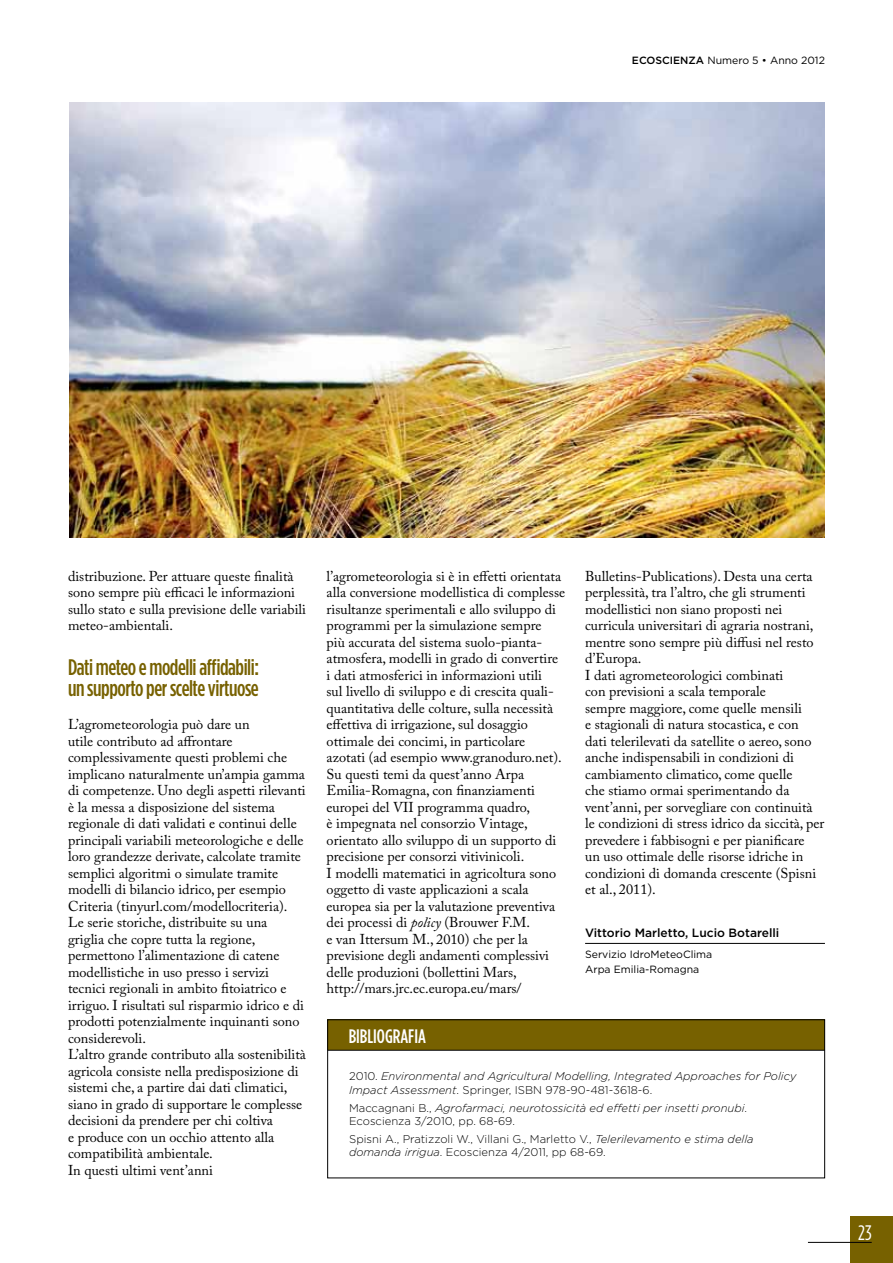
<style>
.page{position:relative;width:893px;height:1263px;background:#fff}
.page>*{position:absolute;margin:0;border:0;box-sizing:border-box;transform-origin:0 0}
.t1{font:500 22.5px/21px "Gotham Condensed";letter-spacing:-.02em;color:#776100}
.t2{font:21px "Gotham Condensed";color:#fff}
.t3{font:500 19.5px "Gotham Condensed";color:#fff}
.t4{font:14.25px/16.5px "Adobe Caslon Pro";color:#000}
.t5{font:500 12px "Gotham";color:#000}
.t6{font:300 11.25px/17.7px "Gotham";color:#000}
.t7{font:italic 300 11.25px "Gotham HTF";color:#000}
.t8{font:10.5px/15px "Gotham";color:#000}
.s1{font-weight:500}
.s2{font-style:italic}
.s3{font-family:"Gotham";font-style:normal}
.s4{font-family:"Gotham HTF";font-style:italic}
</style>
<div class="page">
<div style="left:850px;top:1216px;width:43px;height:47px;background:#776100"></div>
<hr style="left:808px;top:1242px;width:64px;height:1px;background:#000">
<hr style="left:585px;top:943px;width:240px;height:1px;background:#000">
<img style="left:69px;top:102px;width:756px;height:435px">
<div style="left:327px;top:1020px;width:498px;height:30px;background:#776100"></div>
<div style="left:327px;top:1019px;width:498px;height:159px;border:1px solid #000"></div>
<hr style="left:327px;top:1050px;width:498px;height:1px;background:#000">
<p class="t8" style="left:632px;top:53px;width:195px"><span class="s1">ecoscienza</span> Numero 5 • Anno 2012</p>
<p class="t4" style="left:68px;top:567px;width:239px">distribuzione. Per attuare queste finalità sono sempre più efficaci le informazioni sullo stato e sulla previsione delle variabili meteo-ambientali.</p>
<h1 class="t1" style="left:68px;top:656px;width:193px">Dati meteo e modelli affidabili: un supporto per scelte virtuose</h1>
<p class="t4" style="left:68px;top:716px;width:239px">L’agrometeorologia può dare un<br>utile contributo ad affrontare complessivamente questi problemi che implicano naturalmente un’ampia gamma di competenze. Uno degli aspetti rilevanti è la messa a disposizione del sistema regionale di dati validati e continui delle principali variabili meteorologiche e delle loro grandezze derivate, calcolate tramite semplici algoritmi o simulate tramite modelli di bilancio idrico, per esempio Criteria (tinyurl.com/modellocriteria).<br>Le serie storiche, distribuite su una griglia che copre tutta la regione, permettono l’alimentazione di catene modellistiche in uso presso i servizi tecnici regionali in ambito fitoiatrico e irriguo. I risultati sul risparmio idrico e di prodotti potenzialmente inquinanti sono considerevoli.<br>L’altro grande contributo alla sostenibilità agricola consiste nella predisposizione di sistemi che, a partire dai dati climatici, siano in grado di supportare le complesse decisioni da prendere per chi coltiva<br>e produce con un occhio attento alla compatibilità ambientale.<br>In questi ultimi vent’anni</p>
<p class="t4" style="left:327px;top:567px;width:240px">l’agrometeorologia si è in effetti orientata alla conversione modellistica di complesse risultanze sperimentali e allo sviluppo di programmi per la simulazione sempre<br>più accurata del sistema suolo-pianta&shy;atmosfera, modelli in grado di convertire i dati atmosferici in informazioni utili<br>sul livello di sviluppo e di crescita quali&shy;quantitativa delle colture, sulla necessità effettiva di irrigazione, sul dosaggio ottimale dei concimi, in particolare azotati (ad esempio www.granoduro.net).<br>Su questi temi da quest’anno Arpa Emilia-Romagna, con finanziamenti europei del VII programma quadro,<br>è impegnata nel consorzio Vintage, orientato allo sviluppo di un supporto di precisione per consorzi vitivinicoli.<br>I modelli matematici in agricoltura sono oggetto di vaste applicazioni a scala europea sia per la valutazione preventiva dei processi di <span class="s2">policy</span> (Brouwer F.M.<br>e van Ittersum M., 2010) che per la previsione degli andamenti complessivi delle produzioni (bollettini Mars, http://mars.jrc.ec.europa.eu/mars/</p>
<h3 class="t3" style="left:349px;top:1025px;width:7px">BIBLIO</h3>
<h3 class="t3" style="left:385px;top:1025px;width:42px">GRAFIA</h3>
<p class="t4" style="left:585px;top:567px;width:241px">Bulletins-Publications). Desta una certa perplessità, tra l’altro, che gli strumenti modellistici non siano proposti nei curricula universitari di agraria nostrani, mentre sono sempre più diffusi nel resto d’Europa.<br>I dati agrometeorologici combinati<br>con previsioni a scala temporale<br>sempre maggiore, come quelle mensili<br>e stagionali di natura stocastica, e con<br>dati telerilevati da satellite o aereo, sono anche indispensabili in condizioni di cambiamento climatico, come quelle<br>che stiamo ormai sperimentando da vent’anni, per sorvegliare con continuità le condizioni di stress idrico da siccità, per prevedere i fabbisogni e per pianificare<br>un uso ottimale delle risorse idriche in condizioni di domanda crescente (Spisni et al., 2011).</p>
<p class="t5" style="left:585px;top:926px;width:196px">Vittorio Marletto, Lucio Botarelli</p>
<p class="t8" style="left:585px;top:947px;width:129px">Servizio IdroMeteoClima<br>Arpa Emilia-Romagna</p>
<p class="t7" style="left:349px;top:1070px;width:449px"><span class="s3">2010.</span> Environmental and Agricultural Modelling, Integrated Approaches for Policy</p>
<p class="t6" style="left:349px;top:1081px;width:305px"><span class="s4">Impact Assessment</span>. Springer, I SBN 978-90-481-3618-6.</p>
<p class="t7" style="left:349px;top:1101px;width:400px"><span class="s3">M accagnani B.,</span> Agrofarmaci, neurotossicità ed effetti per insetti pronubi<span class="s3">.</span></p>
<p class="t6" style="left:349px;top:1112px;width:406px">Ecoscienza 3/2010, pp. 68-69.<br>Spisni A., Pratizzoli W., Villani G ., M arletto V., <span class="s4">Telerilevamento e stima della</span></p>
<p class="t6" style="left:349px;top:1143px;width:258px"><span class="s4">domanda irrigua</span>. Ecoscienza 4/2011, pp 68-69.</p>
<h2 class="t2" style="left:858px;top:1221px;width:15px">23</h2>
</div>
